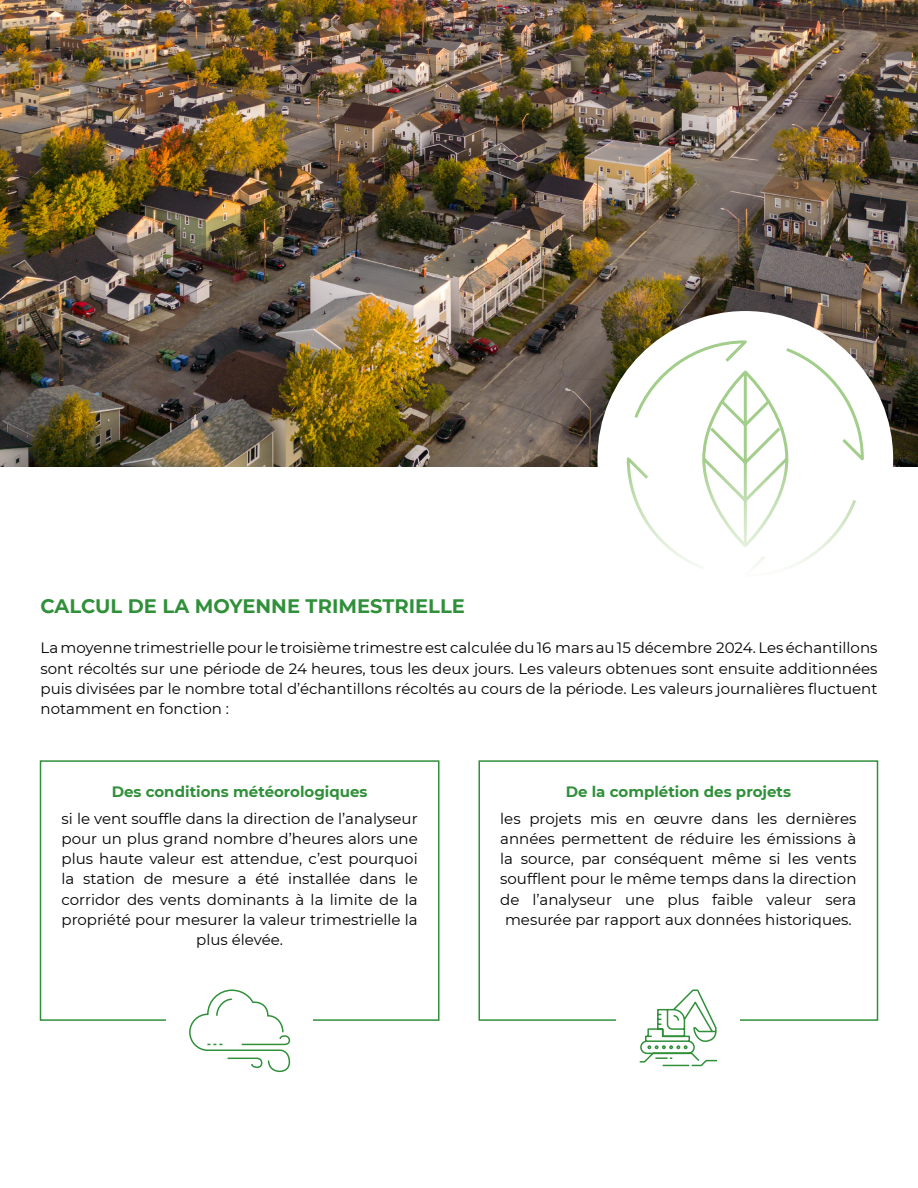
<style>
.page{position:relative;width:918px;height:1188px;background:#fff}
.page>*{position:absolute;margin:0;border:0;box-sizing:border-box;transform-origin:0 0}
.Titres{font:700 19.5px "Montserrat";color:#30903a}
.courant{font:15px/20.2px "Montserrat";color:#000;text-align:center}
.courant-2{font:700 15px "Montserrat";color:#30903a}
</style>
<div class="page">
<img style="left:0;top:0;width:918px;height:467px">
<div style="left:478px;top:760px;width:400px;height:261px;border:2px solid #30903a"></div>
<div style="left:597px;top:311px;width:296px;height:296px;background:#fff;border-radius:50%"></div>
<svg style="left:625px;top:339px;width:240px;height:230px"></svg>
<div style="left:40px;top:760px;width:400px;height:261px;border:2px solid #30903a"></div>
<div style="left:166px;top:999px;width:147px;height:42px;background:#fff"></div>
<div style="left:616px;top:999px;width:124px;height:42px;background:#fff"></div>
<svg style="left:639px;top:989px;width:78px;height:78px"></svg>
<svg style="left:189px;top:989px;width:102px;height:84px"></svg>
<p class="Titres" style="left:40px;top:592px;width:426px">CALCUL DE LA MOYENNE TRIMESTRIELLE</p>
<p class="courant" style="left:40px;top:637px;width:839px;text-align:justify">La moyenne trimestrielle pour le troisième trimestre est calculée du 16 mars au 15 décembre 2024. Les échantillons sont récoltés sur une période de 24 heures, tous les deux jours. Les valeurs obtenues sont ensuite additionnées puis divisées par le nombre total d’échantillons récoltés au cours de la période. Les valeurs journalières fluctuent notamment en fonction :</p>
<p class="courant-2" style="left:112px;top:780px;width:257px">Des conditions météorologiques</p>
<p class="courant" style="left:62px;top:808px;width:358px">si le vent souffle dans la direction de l’analyseur pour un plus grand nombre d’heures alors une plus haute valeur est attendue, c’est pourquoi la station de mesure a été installée dans le corridor des vents dominants à la limite de la propriété pour mesurer la valeur trimestrielle la plus élevée.</p>
<p class="courant-2" style="left:566px;top:780px;width:227px">De la complétion des projets</p>
<p class="courant" style="left:500px;top:808px;width:358px">les projets mis en œuvre dans les dernières années permettent de réduire les émissions à la source, par conséquent même si les vents soufflent pour le même temps dans la direction de l’analyseur une plus faible valeur sera mesurée par rapport aux données historiques.</p>
</div>
